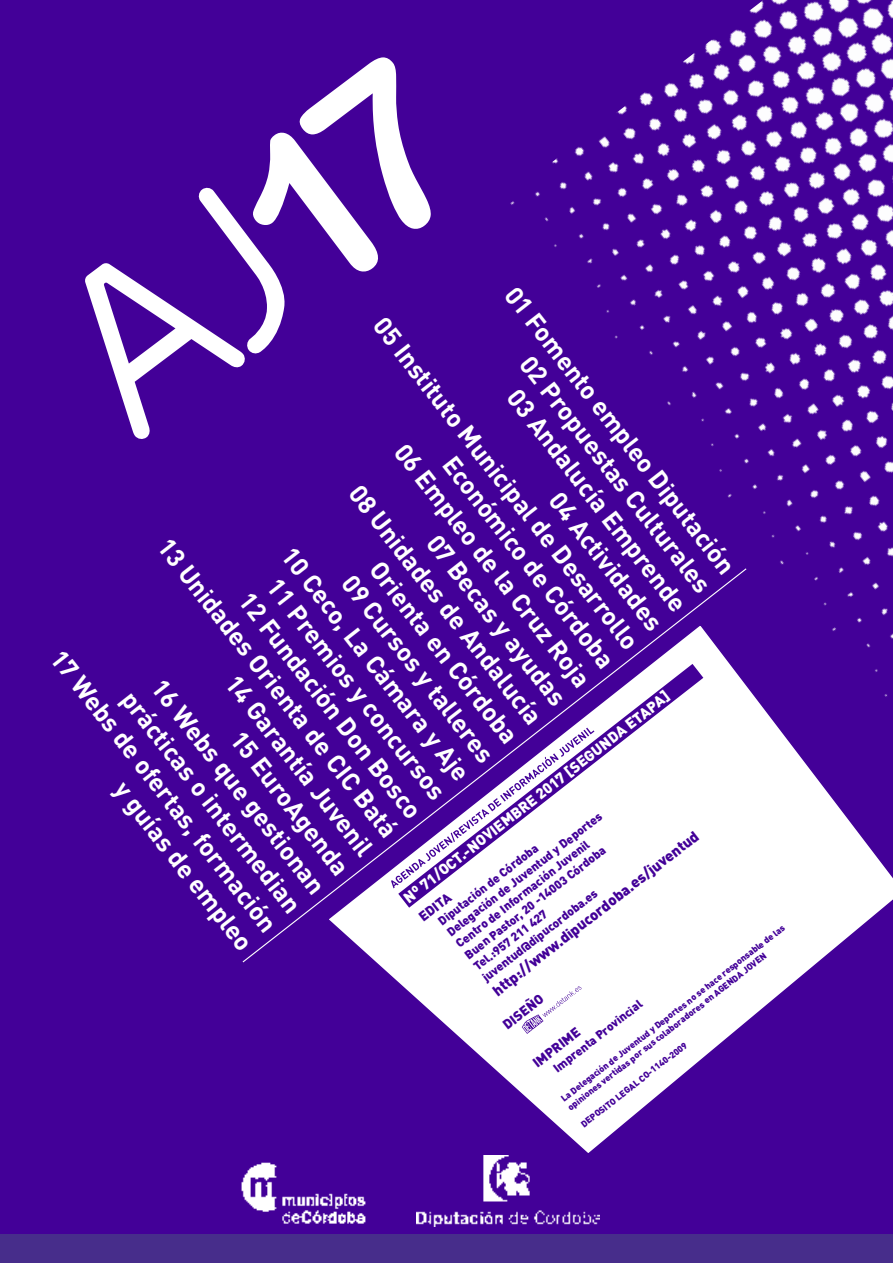
<style>
.page{position:relative;width:893px;height:1263px;background:#fff}
.page>*{position:absolute;margin:0;border:0;box-sizing:border-box;transform-origin:0 0}
.t1{font:700 25.5px/30.6px "DIN Pro";color:#fff;text-align:right}
.t2{font:900 15px "DIN Pro";color:#fff}
.t3{font:900 15px "DIN Pro";color:#430098}
.t4{font:900 13.5px "DIN Pro";color:#430098}
.t5{font:900 12px/14.4px "DIN Pro";color:#430098}
.t6{font:900 9px/10.8px "DIN Pro";color:#430098}
</style>
<div class="page">
<div style="left:0;top:0;width:893px;height:1235px;background:#430098"></div>
<img style="left:416px;top:1156px;width:184px;height:71px">
<img style="left:222px;top:1162px;width:165px;height:73px">
<img style="left:510px;top:0;width:383px;height:622px">
<svg style="left:242px;top:567px;width:506px;height:396px"></svg>
<svg style="left:325px;top:622px;width:568px;height:534px"></svg>
<svg style="left:398px;top:664px;width:305px;height:244px;fill:#fff"></svg>
<svg style="left:391px;top:728px;width:203px;height:160px"></svg>
<svg style="left:522px;top:986px;width:60px;height:48px"></svg>
<svg style="left:85px;top:57px;width:346px;height:382px"></svg>
<div style="left:0;top:1235px;width:893px;height:28px;background:#472d8b"></div>
<p class="t1" style="left:489px;top:235px;width:414px;rotate:52deg">01 Fomento empleo Diputación<br>02 Propuestas Culturales<br>03 Andalucía Emprende<br>04 Actividades<br>05 Instituto Municipal de Desarrollo<br>Económico de Córdoba<br>06 Empleo de la Cruz Roja<br>07 Becas y ayudas<br>08 Unidades de Andalucía<br>Orienta en Córdoba<br>09 Cursos y talleres<br>10 Ceco, La Cámara y Aje<br>11 Premios y concursos<br>12 Fundación Don Bosco<br>13 Unidades Orienta de CIC Batá<br>14 Garantía Juvenil<br>15 EuroAgenda<br>16 Webs que gestionan<br>prácticas o intermedian<br>17 Webs de ofertas, formación<br>y guías de empleo</p>
<p class="t2" style="left:399px;top:891px;width:335px;rotate:-38deg">Nº 71/OCT.-NOVIEMBRE 2017 [SEGUNDA ETAPA]</p>
<p class="t5" style="left:435px;top:916px;width:195px;rotate:-38deg">Diputación de Córdoba<br>Delegación de Juventud y Deportes<br>Centro de Información Juvenil<br>Buen Pastor, 20 -14003 Córdoba<br>Tel.:957 211 427 juventud@dipucordoba.es</p>
<p class="t3" style="left:488px;top:984px;width:259px;rotate:-38deg">http://www.dipucordoba.es/juventud</p>
<p class="t4" style="left:499px;top:1019px;width:49px;rotate:-38deg">DISEÑO</p>
<p class="t4" style="left:529px;top:1057px;width:57px;rotate:-38deg">IMPRIME</p>
<p class="t4" style="left:415px;top:911px;width:39px;rotate:-38deg">EDITA</p>
<p class="t6" style="left:558px;top:1095px;width:283px;rotate:-38deg">La Delegación de Juventud y Deportes no se hace responsable de las opiniones vertidas por sus colaboradores en AGENDA JOVEN</p>
<p class="t5" style="left:550px;top:1064px;width:111px;rotate:-38deg">Imprenta Provincial</p>
<p class="t6" style="left:578px;top:1121px;width:134px;rotate:-38deg">DEPOSITO LEGAL CO-1140-2009</p>
</div>
